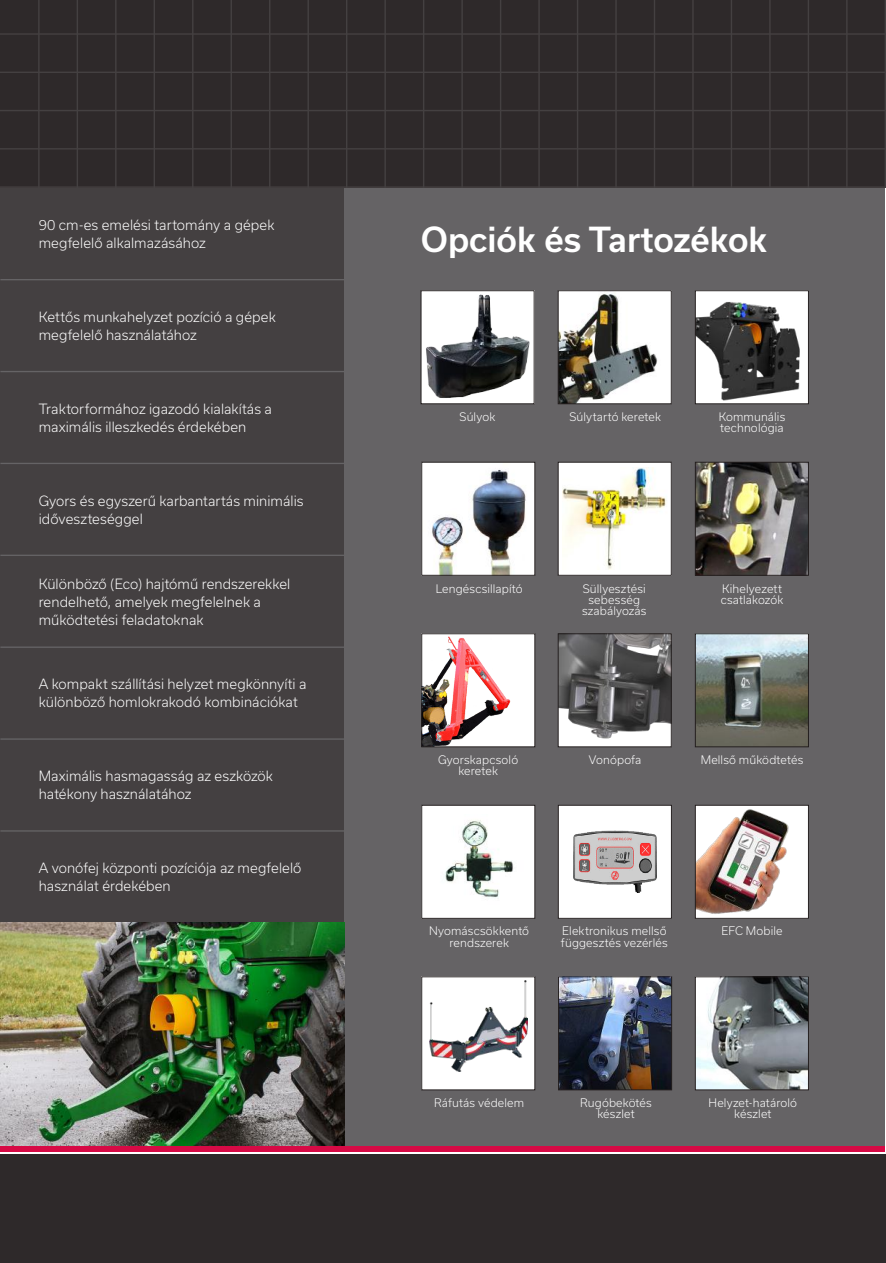
<style>
.page{position:relative;width:886px;height:1263px;background:#fff}
.page>*{position:absolute;margin:0;border:0;box-sizing:border-box;transform-origin:0 0}
.t1{font:500 33px "Usual";color:#fff}
.t2{font:300 13.5px/18px "Usual";letter-spacing:.005em;color:#fff}
.t3{font:300 11.25px/11.2px "Usual";letter-spacing:.015em;color:#fff;text-align:center}
</style>
<div class="page">
<div style="left:0;top:1154px;width:886px;height:109px;background:#2e292a"></div>
<div style="left:0;top:188px;width:344px;height:91px;background:#444041"></div>
<div style="left:0;top:280px;width:344px;height:643px;background:#444041"></div>
<hr style="left:0;top:279px;width:345px;height:1px;background:#656365">
<hr style="left:0;top:371px;width:345px;height:1px;background:#656365">
<hr style="left:0;top:738px;width:345px;height:2px;background:#656365">
<hr style="left:0;top:463px;width:345px;height:1px;background:#656365">
<hr style="left:0;top:646px;width:345px;height:2px;background:#656365">
<hr style="left:0;top:830px;width:345px;height:2px;background:#656365">
<hr style="left:0;top:555px;width:345px;height:1px;background:#656365">
<div style="left:0;top:1145px;width:885px;height:7px;background:#d70a45"></div>
<div style="left:344px;top:188px;width:541px;height:957px;background:#656365"></div>
<img style="left:0;top:923px;width:345px;height:222px">
<img style="left:697px;top:636px;width:109px;height:109px">
<div style="left:695px;top:634px;width:113px;height:113px;border:1px solid #241f1f"></div>
<div style="left:422px;top:634px;width:113px;height:113px;background:#fff"></div>
<img style="left:423px;top:636px;width:88px;height:109px">
<div style="left:421px;top:634px;width:114px;height:113px;border:1px solid #241f1f"></div>
<div style="left:558px;top:634px;width:113px;height:113px;background:#fff"></div>
<img style="left:560px;top:636px;width:109px;height:103px">
<div style="left:558px;top:634px;width:113px;height:113px;border:1px solid #241f1f"></div>
<div style="left:422px;top:805px;width:113px;height:113px;background:#fff"></div>
<img style="left:445px;top:820px;width:69px;height:78px">
<div style="left:421px;top:805px;width:114px;height:113px;border:1px solid #241f1f"></div>
<div style="left:558px;top:805px;width:113px;height:113px;background:#fff"></div>
<img style="left:574px;top:831px;width:82px;height:62px">
<div style="left:558px;top:805px;width:113px;height:113px;border:1px solid #241f1f"></div>
<div style="left:695px;top:805px;width:113px;height:113px;background:#fff"></div>
<img style="left:697px;top:809px;width:91px;height:105px">
<div style="left:695px;top:805px;width:113px;height:113px;border:1px solid #241f1f"></div>
<div style="left:422px;top:977px;width:113px;height:113px;background:#fff"></div>
<img style="left:429px;top:981px;width:98px;height:90px">
<img style="left:560px;top:979px;width:110px;height:109px">
<div style="left:558px;top:977px;width:114px;height:113px;border:1px solid #241f1f"></div>
<img style="left:697px;top:979px;width:109px;height:109px">
<div style="left:695px;top:977px;width:113px;height:113px;border:1px solid #241f1f"></div>
<div style="left:695px;top:291px;width:113px;height:113px;background:#fff"></div>
<img style="left:697px;top:302px;width:103px;height:98px">
<div style="left:695px;top:290px;width:113px;height:114px;border:1px solid #241f1f"></div>
<img style="left:423px;top:292px;width:109px;height:110px">
<div style="left:558px;top:291px;width:113px;height:113px;background:#fff"></div>
<img style="left:560px;top:294px;width:98px;height:108px">
<div style="left:558px;top:290px;width:113px;height:114px;border:1px solid #241f1f"></div>
<img style="left:423px;top:464px;width:110px;height:109px">
<div style="left:421px;top:462px;width:114px;height:113px;border:1px solid #241f1f"></div>
<div style="left:558px;top:462px;width:113px;height:113px;background:#fff"></div>
<img style="left:562px;top:468px;width:105px;height:102px">
<img style="left:697px;top:464px;width:109px;height:109px">
<div style="left:695px;top:462px;width:113px;height:113px;border:1px solid #241f1f"></div>
<div style="left:0;top:0;width:885px;height:188px;background:#2e292a"></div>
<hr style="left:38px;top:0;width:2px;height:188px;background:#444041">
<hr style="left:77px;top:0;width:1px;height:188px;background:#444041">
<hr style="left:115px;top:0;width:1px;height:188px;background:#444041">
<hr style="left:154px;top:0;width:1px;height:188px;background:#444041">
<hr style="left:192px;top:0;width:1px;height:188px;background:#444041">
<hr style="left:230px;top:0;width:2px;height:188px;background:#444041">
<hr style="left:269px;top:0;width:1px;height:188px;background:#444041">
<hr style="left:307px;top:0;width:2px;height:188px;background:#444041">
<hr style="left:346px;top:0;width:1px;height:188px;background:#444041">
<hr style="left:384px;top:0;width:2px;height:188px;background:#444041">
<hr style="left:423px;top:0;width:1px;height:188px;background:#444041">
<hr style="left:461px;top:0;width:2px;height:188px;background:#444041">
<hr style="left:500px;top:0;width:1px;height:188px;background:#444041">
<hr style="left:538px;top:0;width:2px;height:188px;background:#444041">
<hr style="left:577px;top:0;width:1px;height:188px;background:#444041">
<hr style="left:615px;top:0;width:1px;height:188px;background:#444041">
<hr style="left:654px;top:0;width:1px;height:188px;background:#444041">
<hr style="left:692px;top:0;width:1px;height:188px;background:#444041">
<hr style="left:730px;top:0;width:2px;height:188px;background:#444041">
<hr style="left:769px;top:0;width:1px;height:188px;background:#444041">
<hr style="left:807px;top:0;width:2px;height:188px;background:#444041">
<hr style="left:846px;top:0;width:1px;height:188px;background:#444041">
<hr style="left:884px;top:0;width:1px;height:188px;background:#444041">
<hr style="left:0;top:186px;width:885px;height:2px;background:#444041">
<hr style="left:0;top:148px;width:885px;height:2px;background:#444041">
<hr style="left:0;top:110px;width:885px;height:1px;background:#444041">
<hr style="left:0;top:72px;width:885px;height:1px;background:#444041">
<hr style="left:0;top:33px;width:885px;height:2px;background:#444041">
<p class="t2" style="left:39px;top:216px;width:237px">90 cm-es emelési tartomány a gépek megfelelő alkalmazásához</p>
<p class="t2" style="left:39px;top:308px;width:238px">Kettős munkahelyzet pozíció a gépek megfelelő használatához</p>
<p class="t2" style="left:39px;top:400px;width:235px">Traktorformához igazodó kialakítás a maximális illeszkedés érdekében</p>
<p class="t2" style="left:39px;top:492px;width:266px">Gyors és egyszerű karbantartás minimális időveszteséggel</p>
<p class="t2" style="left:39px;top:574px;width:253px">Különböző (Eco) hajtómű rendszerekkel rendelhető, amelyek megfelelnek a működtetési feladatoknak</p>
<p class="t2" style="left:39px;top:675px;width:269px">A kompakt szállítási helyzet megkönnyíti a különböző homlokrakodó kombinációkat</p>
<p class="t2" style="left:39px;top:767px;width:236px">Maximális hasmagasság az eszközök hatékony használatához</p>
<p class="t2" style="left:39px;top:859px;width:264px">A vonófej központi pozíciója az megfelelő használat érdekében</p>
<h1 class="t1" style="left:421px;top:221px;width:348px">Opciók és Tartozékok</h1>
<p class="t3" style="left:459px;top:411px;width:37px">Súlyok</p>
<p class="t3" style="left:569px;top:411px;width:93px">Súlytartó keretek</p>
<p class="t3" style="left:718px;top:411px;width:68px;text-align:left">Kommunális technológia</p>
<p class="t3" style="left:436px;top:583px;width:88px">Lengéscsillapító</p>
<p class="t3" style="left:582px;top:583px;width:66px">Süllyesztési sebesség szabályozás</p>
<p class="t3" style="left:720px;top:583px;width:64px;text-align:left">Kihelyezett csatlakozók</p>
<p class="t3" style="left:438px;top:754px;width:82px">Gyorskapcsoló</p>
<p class="t3" style="left:700px;top:754px;width:104px">Mellső működtetés</p>
<p class="t3" style="left:458px;top:765px;width:41px">keretek</p>
<p class="t3" style="left:589px;top:754px;width:54px">Vonópofa</p>
<p class="t3" style="left:429px;top:926px;width:101px">Nyomáscsökkentő rendszerek</p>
<p class="t3" style="left:561px;top:926px;width:108px;text-align:left">Elektronikus mellső függesztés vezérlés</p>
<p class="t3" style="left:721px;top:926px;width:63px">EFC Mobile</p>
<p class="t3" style="left:434px;top:1097px;width:92px">Ráfutás védelem</p>
<p class="t3" style="left:580px;top:1097px;width:73px">Rugóbekötés készlet</p>
<p class="t3" style="left:708px;top:1097px;width:90px">Helyzet-határoló készlet</p>
</div>
